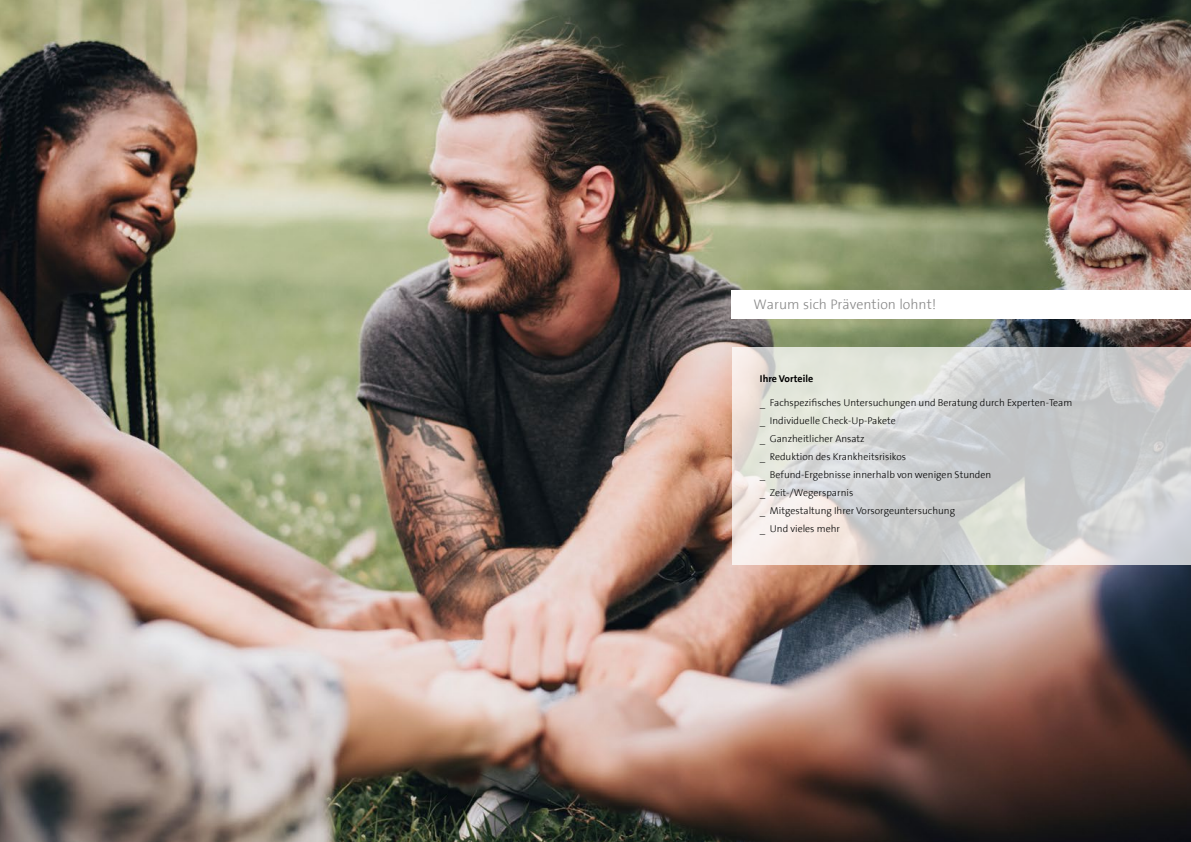
<style>
.page{position:relative;width:1191px;height:842px;background:#fff}
.page>*{position:absolute;margin:0;border:0;box-sizing:border-box;transform-origin:0 0}
.t1{font:300 14px "The Sans B3";color:#878787}
.t2{font:300 10px/18px "The Sans B3";color:#000}
.t3{font:700 10px "The Sans B7";color:#000}
</style>
<div class="page">
<img style="left:0;top:0;width:1191px;height:842px">
<div style="left:731px;top:290px;width:460px;height:28px;background:#fff"></div>
<svg style="left:731px;top:347px;width:460px;height:217px;background:#d4d4d2"></svg>
<h1 class="t1" style="left:753px;top:297px;width:184px">Warum sich Prävention lohnt!</h1>
<p class="t3" style="left:760px;top:374px;width:55px">Ihre Vorteile</p>
<p class="t2" style="left:760px;top:395px;width:314px">_ Fachspezifisches Untersuchungen und Beratung durch Experten-Team _ Individuelle Check-Up-Pakete<br>_ Ganzheitlicher Ansatz<br>_ Reduktion des Krankheitsrisikos<br>_ Befund-Ergebnisse innerhalb von wenigen Stunden<br>_ Zeit-/Wegersparnis<br>_ Mitgestaltung Ihrer Vorsorgeuntersuchung<br>_ Und vieles mehr</p>
</div>
